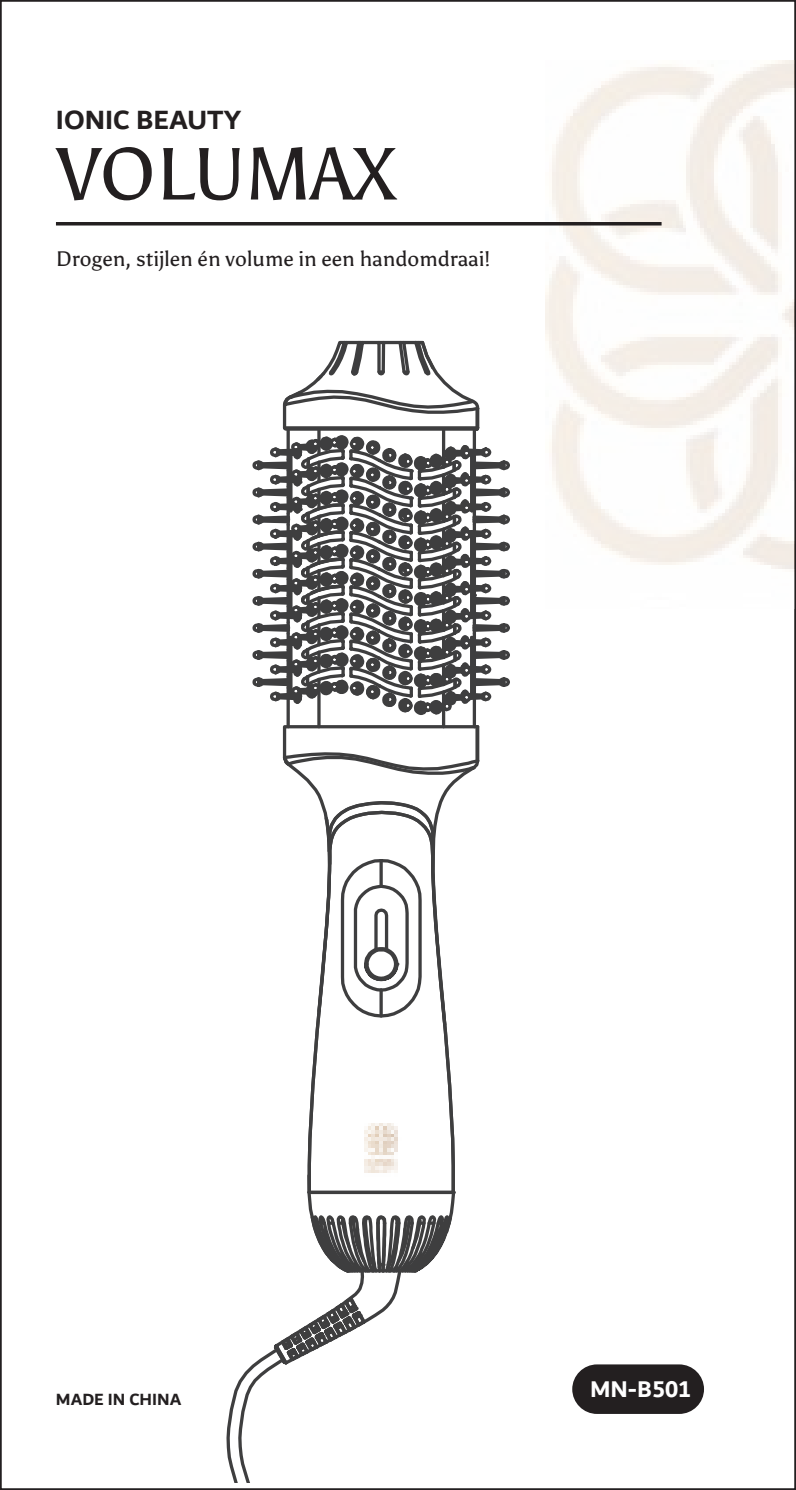
<style>
.page{position:relative;width:796px;height:1490px;background:#fff}
.page>*{position:absolute;margin:0;border:0;box-sizing:border-box;transform-origin:0 0}
.t1{font:73.5px "Asul";color:#231f20}
.t2{font:700 28.35px "Dubai";color:#231f20}
.t3{font:700 24.5px "Dubai";color:#fff}
.t4{font:21px "Asul";color:#231f20}
.t5{font:700 17.5px "Dubai";color:#231f20}
</style>
<div class="page">
<img style="left:546px;top:61px;width:248px;height:508px">
<div style="left:572px;top:1364px;width:132px;height:50px;background:#231f20;border-radius:25px"></div>
<svg style="left:56px;top:222px;width:605px;height:4px;background:#3d3a3a"></svg>
<svg style="left:307px;top:1028px;width:148px;height:161px"></svg>
<svg style="left:226px;top:1189px;width:230px;height:293px"></svg>
<svg style="left:252px;top:340px;width:258px;height:688px"></svg>
<img style="left:360px;top:1119px;width:41px;height:57px">
<h2 class="t2" style="left:56px;top:109px;width:187px">IONIC BEAUTY</h2>
<h1 class="t1" style="left:56px;top:145px;width:342px">VOLUMAX</h1>
<p class="t4" style="left:56px;top:251px;width:435px">Drogen, stijlen én volume in een handomdraai!</p>
<p class="t5" style="left:56px;top:1393px;width:127px">MADE IN CHINA</p>
<p class="t3" style="left:590px;top:1379px;width:103px">MN-B501</p>
</div>
